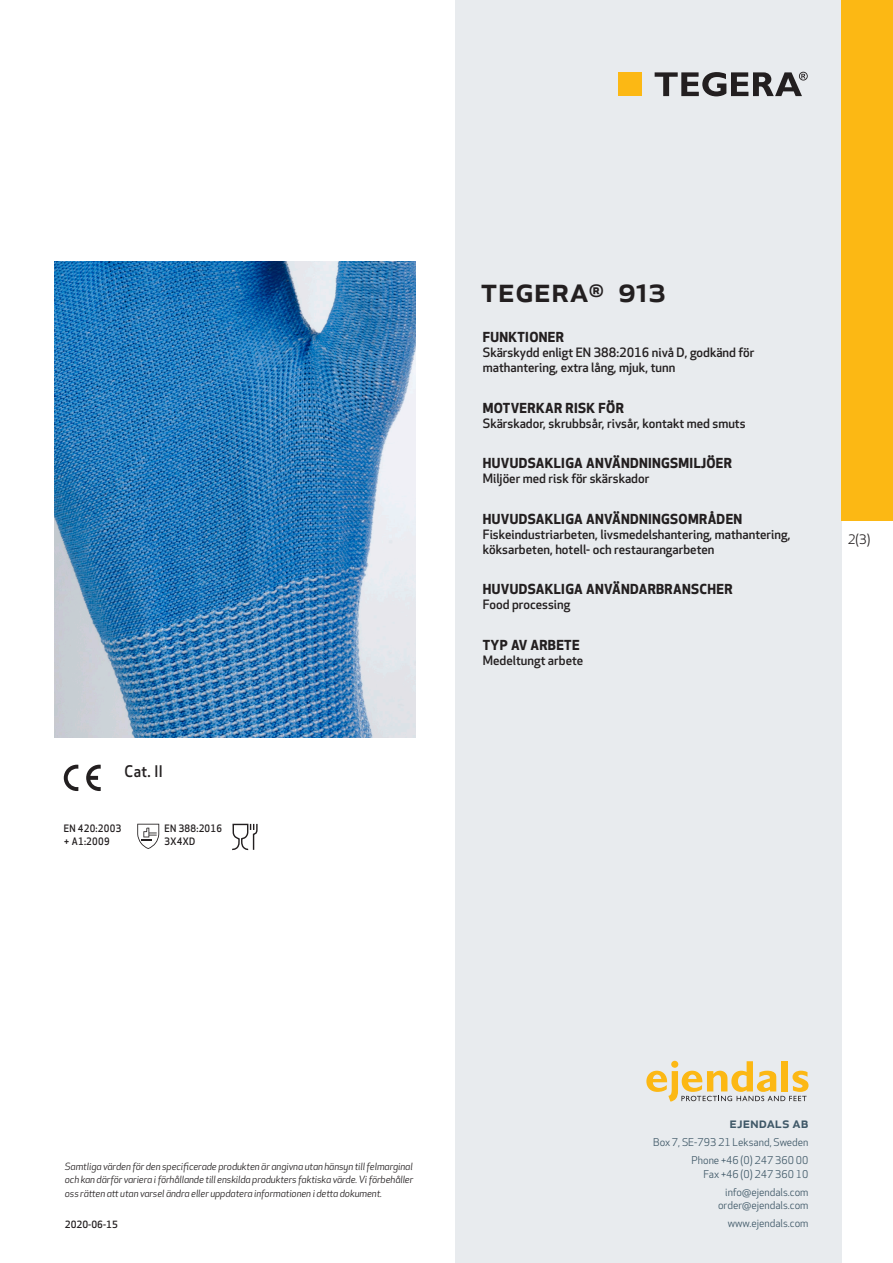
<style>
.page{position:relative;width:893px;height:1263px;background:#fff}
.page>*{position:absolute;margin:0;border:0;box-sizing:border-box;transform-origin:0 0}
.prodname{font:500 34.5px "Apex New";color:#231f20}
.Artikel{font:500 15.6px "Apex New";color:#231f20;scale:.95 1}
.t1{font:500 15px "Apex New";color:#405968}
.Funktion_body{font:700 13.5px "Apex New";letter-spacing:.025em;color:#231f20}
.t2{font:12.75px "Apex New";color:#231f20}
.Funktion_body-2{font:500 12.6px/15px "Apex New";color:#231f20}
.t3{font:10.5px/18px "Apex New";color:#405968;text-align:right}
.Artikel-2{font:500 10.05px/13.5px "Apex New";letter-spacing:.025em;color:#231f20;scale:.95 1}
.t4{font:italic 9.75px/13.5px "Apex New";letter-spacing:-.01em;color:#231f20;text-align:justify}
.Sidfot_datum{font:500 9.75px "Apex New";color:#231f20}
</style>
<div class="page">
<div style="left:455px;top:0;width:387px;height:1263px;background:#e8ebee"></div>
<svg style="left:646px;top:1061px;width:162px;height:40px"></svg>
<div style="left:842px;top:0;width:51px;height:520px;background:#fcb814"></div>
<div style="left:618px;top:72px;width:24px;height:24px;background:#fcb814"></div>
<svg style="left:655px;top:72px;width:153px;height:24px"></svg>
<svg style="left:86px;top:765px;width:15px;height:26px"></svg>
<svg style="left:64px;top:765px;width:14px;height:26px"></svg>
<svg style="left:137px;top:824px;width:22px;height:25px"></svg>
<svg style="left:232px;top:824px;width:26px;height:26px"></svg>
<img style="left:54px;top:261px;width:361px;height:477px">
<p class="Artikel" style="left:125px;top:761px;width:42px">Cat. II</p>
<p class="Artikel-2" style="left:64px;top:821px;width:62px">EN 420:2003 + A1:2009</p>
<p class="Artikel-2" style="left:165px;top:821px;width:62px">EN 388:2016<br>3X4XD</p>
<p class="prodname" style="left:480px;top:266px;width:187px">TEGERA<sup>®</sup> 913</p>
<p class="Funktion_body" style="left:483px;top:327px;width:83px">FUNKTIONER</p>
<p class="Funktion_body-2" style="left:483px;top:345px;width:273px">Skärskydd enligt EN 388:2016 nivå D, godkänd för mathantering, extra lång, mjuk, tunn</p>
<p class="Funktion_body" style="left:483px;top:398px;width:142px">MOTVERKAR RISK FÖR</p>
<p class="Funktion_body-2" style="left:483px;top:415px;width:264px">Skärskador, skrubbsår, rivsår, kontakt med smuts</p>
<p class="Funktion_body" style="left:483px;top:453px;width:251px">HUVUDSAKLIGA ANVÄNDNINGSMILJÖER</p>
<p class="Funktion_body-2" style="left:483px;top:471px;width:168px">Miljöer med risk för skärskador</p>
<p class="Funktion_body" style="left:483px;top:509px;width:261px">HUVUDSAKLIGA ANVÄNDNINGSOMRÅDEN</p>
<p class="Funktion_body-2" style="left:483px;top:526px;width:309px">Fiskeindustriarbeten, livsmedelshantering, mathantering, köksarbeten, hotell- och restaurangarbeten</p>
<p class="Funktion_body" style="left:483px;top:580px;width:251px">HUVUDSAKLIGA ANVÄNDARBRANSCHER</p>
<p class="Funktion_body-2" style="left:483px;top:597px;width:89px">Food processing</p>
<p class="Funktion_body" style="left:483px;top:635px;width:98px">TYP AV ARBETE</p>
<p class="Funktion_body-2" style="left:483px;top:653px;width:102px">Medeltungt arbete</p>
<p class="t2" style="left:848px;top:531px;width:24px">2(3)</p>
<p class="t4" style="left:65px;top:1159px;width:350px">Samtliga värden för den specificerade produkten är angivna utan hänsyn till felmarginal och kan därför variera i förhållande till enskilda produkters faktiska värde. Vi förbehåller oss rätten att utan varsel ändra eller uppdatera informationen i detta dokument.</p>
<p class="Sidfot_datum" style="left:65px;top:1218px;width:54px">2020-06-15</p>
<p class="t1" style="left:729px;top:1113px;width:80px">ejendals ab</p>
<p class="t3" style="left:653px;top:1133px;width:157px">Box 7, SE-793 21 Leksand, Sweden<br>Phone +46 (0) 247 360 00</p>
<p class="t3" style="left:703px;top:1165px;width:107px">Fax +46 (0) 247 360 10 info@ejendals.com</p>
<p class="t3" style="left:718px;top:1196px;width:92px">order@ejendals.com</p>
<p class="t3" style="left:728px;top:1215px;width:82px">www.ejendals.com</p>
</div>
